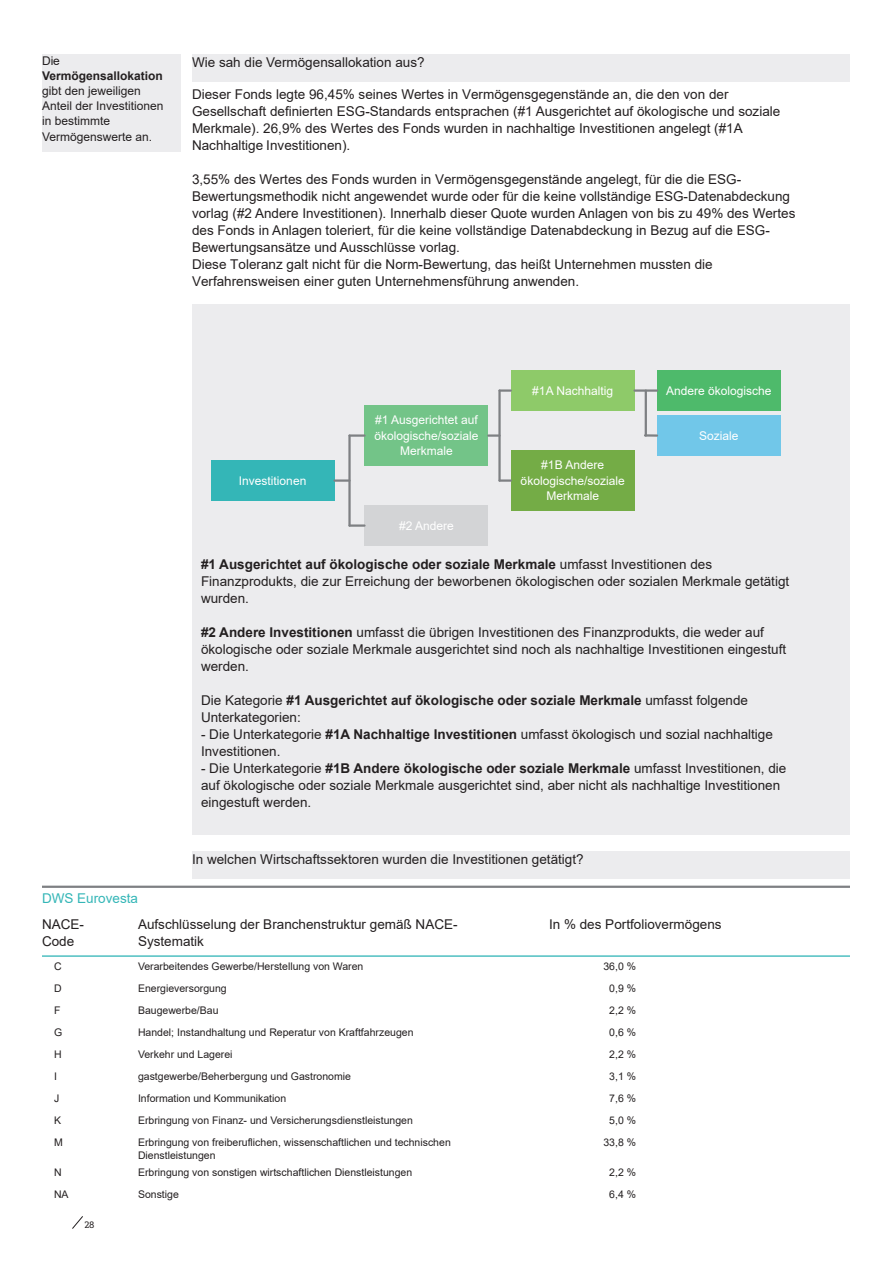
<style>
.page{position:relative;width:893px;height:1263px;background:#fff}
.page>*{position:absolute;margin:0;border:0;box-sizing:border-box;transform-origin:0 0}
.t1{font:13.5px/17px "Arial";color:#231f20}
.t2{font:13.5px/17px "Arial";color:#231f20}
.t3{font:700 13.5px/17px "Arial";color:#231f20}
.t4{font:13.5px "Arial";color:#34b6b7}
.t5{font:12px/15.1px "Arial";color:#fff;text-align:center}
.t6{font:12px/15.1px "Arial";color:#231f20}
.t7{font:700 12px "Arial";color:#231f20}
.t8{font:10.5px "Arial";color:#231f20}
.t9{font:9px "DWS Slab";color:#231f20}
.s1{font-style:inherit}
.s2{font-weight:700}
.s3{font-weight:400}
</style>
<div class="page">
<svg style="left:72px;top:1216px;width:11px;height:13px"></svg>
<div style="left:42px;top:54px;width:138px;height:97px;background:#ececee"></div>
<div style="left:192px;top:54px;width:658px;height:28px;background:#ececee"></div>
<div style="left:192px;top:304px;width:658px;height:531px;background:#ececee"></div>
<div style="left:211px;top:460px;width:123px;height:41px;background:#34b6b7"></div>
<div style="left:364px;top:405px;width:124px;height:61px;background:#73c488"></div>
<div style="left:364px;top:505px;width:124px;height:41px;background:#d3d4d6"></div>
<div style="left:657px;top:370px;width:124px;height:41px;background:#4eba6b"></div>
<div style="left:657px;top:415px;width:124px;height:41px;background:#71c7e9"></div>
<div style="left:511px;top:370px;width:123px;height:41px;background:#8eca69"></div>
<div style="left:511px;top:450px;width:123px;height:61px;background:#74ac46"></div>
<hr style="left:334px;top:479px;width:16px;height:3px;background:#7e8083">
<hr style="left:348px;top:436px;width:3px;height:90px;background:#7e8083">
<hr style="left:350px;top:434px;width:14px;height:3px;background:#7e8083">
<hr style="left:350px;top:524px;width:14px;height:3px;background:#7e8083">
<svg style="left:500px;top:479px;width:11px;height:3px"></svg>
<svg style="left:488px;top:434px;width:10px;height:3px"></svg>
<hr style="left:498px;top:391px;width:3px;height:90px;background:#7e8083">
<svg style="left:500px;top:389px;width:11px;height:3px"></svg>
<hr style="left:634px;top:389px;width:23px;height:3px;background:#7e8083">
<svg style="left:645px;top:434px;width:12px;height:3px"></svg>
<hr style="left:645px;top:391px;width:2px;height:45px;background:#7e8083">
<div style="left:192px;top:851px;width:658px;height:28px;background:#ececee"></div>
<hr style="left:42px;top:886px;width:808px;height:2px;background:#7e8083">
<hr style="left:42px;top:955px;width:808px;height:2px;background:#14aaad">
<p class="t6" style="left:42px;top:53px;width:19px">Die</p>
<p class="t7" style="left:42px;top:67px;width:122px">Vermögensallokation</p>
<p class="t6" style="left:42px;top:83px;width:123px">gibt den jeweiligen<br>Anteil der Investitionen in bestimmte<br>Vermögenswerte an.</p>
<p class="t1" style="left:192px;top:53px;width:234px">Wie sah die Vermögensallokation aus?</p>
<p class="t1" style="left:192px;top:85px;width:590px">Dieser Fonds legte <span class="s1">96,45%</span> seines Wertes in Vermögensgegenstände an, die den von der Gesellschaft definierten ESG-Standards entspr<span class="s1">a</span>chen (#1 Ausgerichtet auf ökologische und soziale Merkmale). 26,9% des Wertes des Fonds wurden in nachhaltige Investitionen angelegt (#1A Nachhaltige Investitionen).</p>
<p class="t1" style="left:192px;top:171px;width:605px"><span class="s1">3,55%</span> des Wertes des Fonds wurden in Vermögensgegenstände angelegt, für die die ESG-Bewertungsmethodik nicht angewendet wurde oder für die keine vollständige ESG-Datenabdeckung vorlag (#2 Andere Investitionen). Innerhalb dieser Quote wurden Anlagen von bis zu <span class="s1">49</span>% des Wertes des Fonds in Anlagen toleriert, für die keine vollständige Datenabdeckung in Bezug auf die ESG-Bewertungsansätze und Ausschlüsse vorlag.</p>
<p class="t2" style="left:192px;top:256px;width:522px">Diese Toleranz galt nicht für die Norm-Bewertung, das heißt Unternehmen mussten die<br>Verfahrensweisen einer guten Unternehmensführung anwenden.</p>
<p class="t4" style="left:42px;top:889px;width:98px">DWS Eurovesta</p>
<p class="t5" style="left:239px;top:473px;width:69px">Investitionen</p>
<p class="t5" style="left:374px;top:412px;width:106px">#1 Ausgerichtet auf ökologische/soziale<br>Merkmale</p>
<p class="t5" style="left:399px;top:518px;width:56px">#2 Andere</p>
<p class="t5" style="left:532px;top:383px;width:82px">#1A Nachhaltig</p>
<p class="t5" style="left:521px;top:457px;width:106px">#1B Andere ökologische/soziale<br>Merkmale</p>
<p class="t5" style="left:666px;top:383px;width:107px">Andere ökologische</p>
<p class="t5" style="left:699px;top:428px;width:41px">Soziale</p>
<p class="t1" style="left:201px;top:555px;width:590px"><span class="s2">#1 Ausgerichtet auf ökologische oder soziale Merkmale</span> umfasst Investitionen des<br>Finanzprodukts, die zur Erreichung der beworbenen ökologischen oder sozialen Merkmale getätigt wurden.</p>
<p class="t1" style="left:201px;top:623px;width:587px"><span class="s2">#2 Andere Investitionen</span> umfasst die übrigen Investitionen des Finanzprodukts, die weder auf ökologische oder soziale Merkmale ausgerichtet sind noch als nachhaltige Investitionen eingestuft werden.</p>
<p class="t3" style="left:201px;top:692px;width:549px"><span class="s3">Die Kategorie</span> #1 Ausgerichtet auf ökologische oder soziale Merkmale <span class="s3">umfasst folgende<br>Unterkategorien:</span></p>
<p class="t1" style="left:201px;top:725px;width:573px">- Die Unterkategorie <span class="s2">#1A Nachhaltige Investitionen</span> umfasst ökologisch und sozial nachhaltige<br>Investitionen.</p>
<p class="t1" style="left:201px;top:759px;width:587px">- Die Unterkategorie <span class="s2">#1B Andere ökologische oder soziale Merkmale</span> umfasst Investitionen, die auf ökologische oder soziale Merkmale ausgerichtet sind, aber nicht als nachhaltige Investitionen eingestuft werden.</p>
<p class="t1" style="left:192px;top:850px;width:393px">In welchen Wirtschaftssektoren wurden die Investitionen getätigt?</p>
<p class="t1" style="left:42px;top:916px;width:43px">NACE-</p>
<p class="t1" style="left:549px;top:916px;width:174px">In % des Portfoliovermögens</p>
<p class="t1" style="left:42px;top:933px;width:34px">Code</p>
<p class="t8" style="left:54px;top:959px;width:9px">C</p>
<p class="t8" style="left:138px;top:959px;width:227px">Verarbeitendes Gewerbe/Herstellung von Waren</p>
<p class="t8" style="left:603px;top:959px;width:34px">36,0 %</p>
<p class="t8" style="left:54px;top:981px;width:9px">D</p>
<p class="t8" style="left:138px;top:981px;width:90px">Energieversorgung</p>
<p class="t8" style="left:609px;top:981px;width:28px">0,9 %</p>
<p class="t8" style="left:54px;top:1003px;width:8px">F</p>
<p class="t8" style="left:138px;top:1003px;width:82px">Baugewerbe/Bau</p>
<p class="t8" style="left:609px;top:1003px;width:28px">2,2 %</p>
<p class="t8" style="left:54px;top:1025px;width:10px">G</p>
<p class="t8" style="left:138px;top:1025px;width:277px">Handel; Instandhaltung und Reperatur von Kraftfahrzeugen</p>
<p class="t8" style="left:609px;top:1025px;width:28px">0,6 %</p>
<p class="t8" style="left:54px;top:1047px;width:9px">H</p>
<p class="t8" style="left:138px;top:1047px;width:96px">Verkehr und Lagerei</p>
<p class="t8" style="left:609px;top:1047px;width:28px">2,2 %</p>
<p class="t8" style="left:54px;top:1069px;width:4px">I</p>
<p class="t8" style="left:138px;top:1069px;width:215px">gastgewerbe/Beherbergung und Gastronomie</p>
<p class="t8" style="left:609px;top:1069px;width:28px">3,1 %</p>
<p class="t8" style="left:54px;top:1091px;width:7px">J</p>
<p class="t8" style="left:138px;top:1091px;width:150px">Information und Kommunikation</p>
<p class="t8" style="left:609px;top:1091px;width:28px">7,6 %</p>
<p class="t8" style="left:54px;top:1113px;width:9px">K</p>
<p class="t8" style="left:138px;top:1113px;width:276px">Erbringung von Finanz- und Versicherungsdienstleistungen</p>
<p class="t8" style="left:609px;top:1113px;width:28px">5,0 %</p>
<p class="t8" style="left:54px;top:1135px;width:10px">M</p>
<p class="t8" style="left:138px;top:1135px;width:314px">Erbringung von freiberuflichen, wissenschaftlichen und technischen</p>
<p class="t8" style="left:603px;top:1135px;width:34px">33,8 %</p>
<p class="t8" style="left:138px;top:1148px;width:79px">Dienstleistungen</p>
<p class="t8" style="left:54px;top:1165px;width:9px">N</p>
<p class="t8" style="left:138px;top:1165px;width:276px">Erbringung von sonstigen wirtschaftlichen Dienstleistungen</p>
<p class="t8" style="left:609px;top:1165px;width:28px">2,2 %</p>
<p class="t8" style="left:54px;top:1187px;width:16px">NA</p>
<p class="t8" style="left:138px;top:1187px;width:42px">Sonstige</p>
<p class="t8" style="left:609px;top:1187px;width:28px">6,4 %</p>
<p class="t1" style="left:138px;top:916px;width:321px">Aufschlüsselung der Branchenstruktur gemäß NACE-<br>Systematik</p>
<p class="t9" style="left:85px;top:1219px;width:11px">28</p>
</div>
